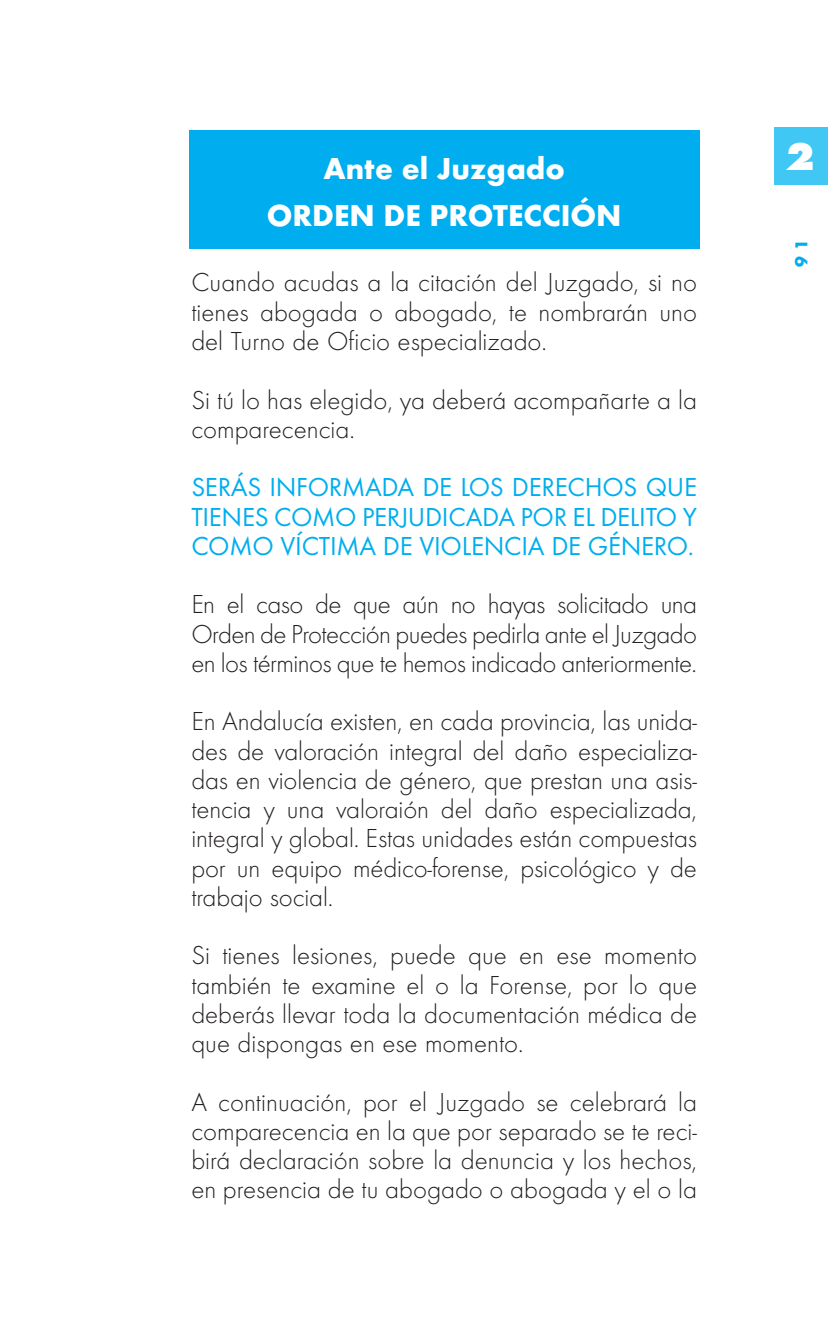
<style>
.page{position:relative;width:828px;height:1339px;background:#fff}
.page>*{position:absolute;margin:0;border:0;box-sizing:border-box;transform-origin:0 0}
.t1{font:800 40.5px "Futura T";color:#fff}
.t2{font:700 31.5px/47.2px "Futura T";color:#fff;text-align:center}
.t3{font:300 27px/29.2px "Futura T";color:#231f20;text-align:justify}
.t4{font:27px/29.2px "Futura T";letter-spacing:-.01em;color:#00aeef;text-align:justify}
.t5{font:700 18px "Futura T";color:#00aeef}
</style>
<div class="page">
<div style="left:775px;top:128px;width:53px;height:57px;background:#40c7f4"></div>
<div style="left:189px;top:130px;width:510px;height:119px;background:#00aeef"></div>
<p class="t2" style="left:267px;top:147px;width:356px">Ante el Juzgado<br>ORDEN DE PROTECCIÓN</p>
<p class="t3" style="left:191px;top:270px;width:507px">Cuando acudas a la citación del Juzgado, si no tienes abogada o abogado, te nombrarán uno del Turno de Oficio especializado.</p>
<p class="t3" style="left:191px;top:387px;width:507px">Si tú lo has elegido, ya deberá acompañarte a la comparecencia.</p>
<p class="t4" style="left:191px;top:475px;width:507px">SERÁS INFORMADA DE LOS DERECHOS QUE TIENES COMO PERJUDICADA POR EL DELITO Y COMO VÍCTIMA DE VIOLENCIA DE GÉNERO.</p>
<p class="t3" style="left:191px;top:592px;width:507px">En el caso de que aún no hayas solicitado una Orden de Protección puedes pedirla ante el Juzgado en los términos que te hemos indicado anteriormente.</p>
<p class="t3" style="left:191px;top:709px;width:507px">En Andalucía existen, en cada provincia, las unida&shy;des de valoración integral del daño especializa&shy;das en violencia de género, que prestan una asis&shy;tencia y una valoraión del daño especializada, integral y global. Estas unidades están compuestas por un equipo médico-forense, psicológico y de trabajo social.</p>
<p class="t3" style="left:191px;top:943px;width:507px">Si tienes lesiones, puede que en ese momento también te examine el o la Forense, por lo que deberás llevar toda la documentación médica de que dispongas en ese momento.</p>
<p class="t3" style="left:191px;top:1089px;width:507px">A continuación, por el Juzgado se celebrará la comparecencia en la que por separado se te reci&shy;birá declaración sobre la denuncia y los hechos, en presencia de tu abogado o abogada y el o la</p>
<h1 class="t1" style="left:786px;top:141px;width:30px">2</h1>
<p class="t5" style="left:794px;top:267px;width:29px;rotate:-90deg">9 1</p>
</div>
